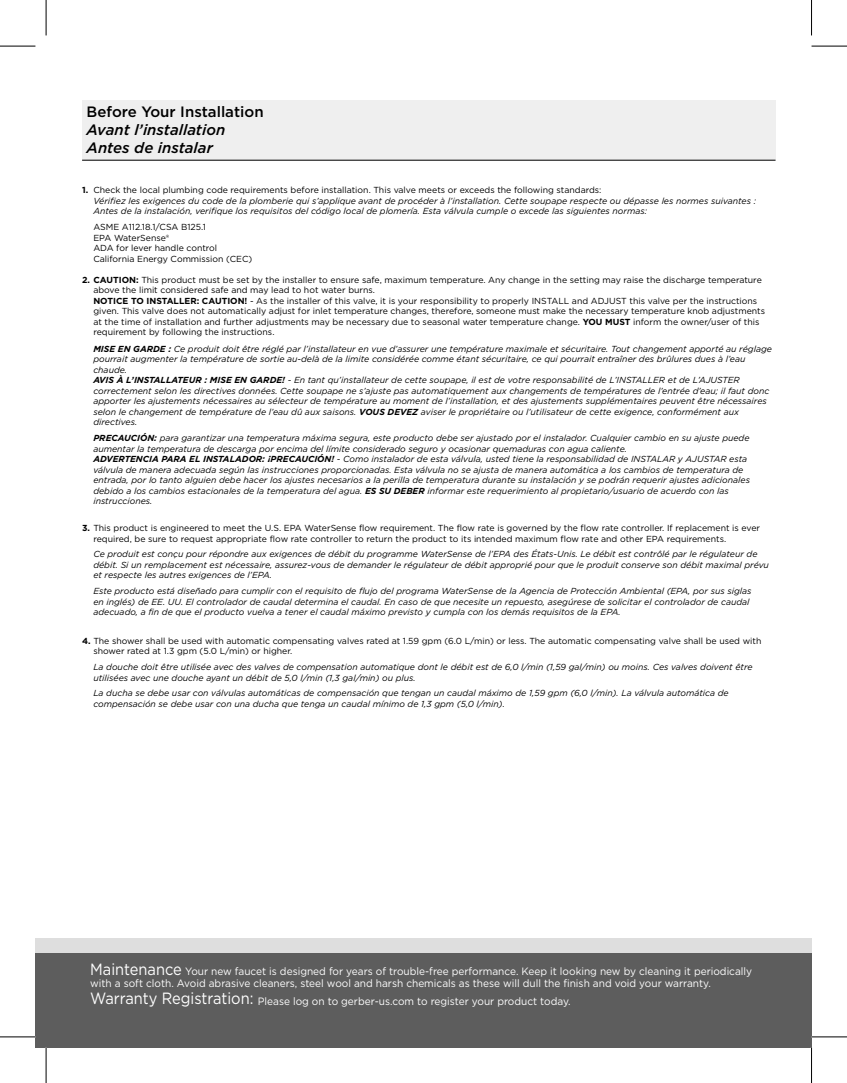
<style>
.page{position:relative;width:847px;height:1083px;background:#fff}
.page>*{position:absolute;margin:0;border:0;box-sizing:border-box;transform-origin:0 0}
.t1{font:italic 500 15px "Gotham";color:#000}
.t2{font:500 15px "Gotham";color:#000}
.t3{font:10.62px/12.2px "Gotham";color:#fff;scale:.95 1}
.封面_safety_tip{font:italic 8.75px/10.5px "Gotham";color:#000}
.封面_safety_tip-2{font:8.75px/10.5px "Gotham";color:#000}
.s1{font-weight:700}
.s2{font-size:16.25px}
</style>
<div class="page">
<div style="left:35px;top:937px;width:776px;height:110px;background:#dedede"></div>
<div style="left:35px;top:952px;width:776px;height:95px;background:#5d5d5d"></div>
<div style="left:82px;top:100px;width:693px;height:60px;background:#efefef"></div>
<hr style="left:82px;top:160px;width:693px;height:1px;background:#000">
<hr style="left:0;top:46px;width:35px;height:1px;background:#000">
<hr style="left:811px;top:46px;width:35px;height:1px;background:#000">
<hr style="left:0;top:1036px;width:35px;height:1px;background:#000">
<hr style="left:811px;top:1036px;width:35px;height:1px;background:#000">
<hr style="left:46px;top:0;width:1px;height:35px;background:#000">
<hr style="left:46px;top:1047px;width:1px;height:35px;background:#000">
<hr style="left:811px;top:0;width:1px;height:35px;background:#000">
<hr style="left:811px;top:1047px;width:1px;height:35px;background:#000">
<p class="t2" style="left:87px;top:102px;width:178px">Before Your Installation</p>
<p class="t1" style="left:87px;top:120px;width:140px">Avant l’installation</p>
<p class="t1" style="left:87px;top:138px;width:128px">Antes de instalar</p>
<p class="封面_safety_tip-2" style="left:82px;top:185px;width:521px"><span class="s1">1.</span> Check the local plumbing code requirements before installation. This valve meets or exceeds the following standards:</p>
<p class="封面_safety_tip" style="left:93px;top:195px;width:664px">Vérifiez les exigences du code de la plomberie qui s’applique avant de procéder à l’installation. Cette soupape respecte ou dépasse les normes suivantes :</p>
<p class="封面_safety_tip" style="left:93px;top:206px;width:555px">Antes de la instalación, verifique los requisitos del código local de plomería. Esta válvula cumple o excede las siguientes normas:</p>
<p class="封面_safety_tip-2" style="left:93px;top:222px;width:114px">ASME A112.18.1/CSA B125.1</p>
<p class="封面_safety_tip-2" style="left:93px;top:232px;width:78px">EPA WaterSense®</p>
<p class="封面_safety_tip-2" style="left:93px;top:243px;width:125px">ADA for lever handle control</p>
<p class="封面_safety_tip-2" style="left:93px;top:253px;width:160px">California Energy Commission (CEC)</p>
<p class="封面_safety_tip-2" style="left:93px;top:274px;width:670px;text-indent:-11px"><span class="s1">2. CAUTION:</span> This product must be set by the installer to ensure safe, maximum temperature. Any change in the setting may raise the discharge temperature above the limit considered safe and may lead to hot water burns.</p>
<p class="封面_safety_tip-2" style="left:93px;top:295px;width:673px"><span class="s1">NOTICE TO INSTALLER: CAUTION!</span> - As the installer of this valve, it is your responsibility to properly INSTALL and ADJUST this valve per the instructions given. This valve does not automatically adjust for inlet temperature changes, therefore, someone must make the necessary temperature knob adjustments at the time of installation and further adjustments may be necessary due to seasonal water temperature change. <span class="s1">YOU MUST</span> inform the owner/user of this requirement by following the instructions.</p>
<p class="封面_safety_tip" style="left:93px;top:343px;width:680px"><span class="s1">MISE EN GARDE :</span> Ce produit doit être réglé par l’installateur en vue d’assurer une température maximale et sécuritaire. Tout changement apporté au réglage pourrait augmenter la température de sortie au-delà de la limite considérée comme étant sécuritaire, ce qui pourrait entraîner des brûlures dues à l’eau chaude.<br><span class="s1">AVIS À L’INSTALLATEUR : MISE EN GARDE!</span> - En tant qu’installateur de cette soupape, il est de votre responsabilité de L’INSTALLER et de L’AJUSTER correctement selon les directives données. Cette soupape ne s’ajuste pas automatiquement aux changements de températures de l’entrée d’eau; il faut donc apporter les ajustements nécessaires au sélecteur de température au moment de l’installation, et des ajustements supplémentaires peuvent être nécessaires selon le changement de température de l’eau dû aux saisons. <span class="s1">VOUS DEVEZ</span> aviser le propriétaire ou l’utilisateur de cette exigence, conformément aux directives.</p>
<p class="封面_safety_tip" style="left:93px;top:432px;width:658px"><span class="s1">PRECAUCIÓN:</span> para garantizar una temperatura máxima segura, este producto debe ser ajustado por el instalador. Cualquier cambio en su ajuste puede aumentar la temperatura de descarga por encima del límite considerado seguro y ocasionar quemaduras con agua caliente.<br><span class="s1">ADVERTENCIA PARA EL INSTALADOR: ¡PRECAUCIÓN!</span> - Como instalador de esta válvula, usted tiene la responsabilidad de INSTALAR y AJUSTAR esta válvula de manera adecuada según las instrucciones proporcionadas. Esta válvula no se ajusta de manera automática a los cambios de temperatura de entrada, por lo tanto alguien debe hacer los ajustes necesarios a la perilla de temperatura durante su instalación y se podrán requerir ajustes adicionales debido a los cambios estacionales de la temperatura del agua. <span class="s1">ES SU DEBER</span> informar este requerimiento al propietario/usuario de acuerdo con las instrucciones.</p>
<p class="封面_safety_tip-2" style="left:93px;top:522px;width:668px;text-indent:-11px"><span class="s1">3.</span> This product is engineered to meet the U.S. EPA WaterSense flow requirement. The flow rate is governed by the flow rate controller. If replacement is ever required, be sure to request appropriate flow rate controller to return the product to its intended maximum flow rate and other EPA requirements.</p>
<p class="封面_safety_tip" style="left:93px;top:548px;width:677px">Ce produit est conçu pour répondre aux exigences de débit du programme WaterSense de l’EPA des États-Unis. Le débit est contrôlé par le régulateur de débit. Si un remplacement est nécessaire, assurez-vous de demander le régulateur de débit approprié pour que le produit conserve son débit maximal prévu et respecte les autres exigences de l’EPA.</p>
<p class="封面_safety_tip" style="left:93px;top:585px;width:659px">Este producto está diseñado para cumplir con el requisito de flujo del programa WaterSense de la Agencia de Protección Ambiental (EPA, por sus siglas en inglés) de EE. UU. El controlador de caudal determina el caudal. En caso de que necesite un repuesto, asegúrese de solicitar el controlador de caudal adecuado, a fin de que el producto vuelva a tener el caudal máximo previsto y cumpla con los demás requisitos de la EPA.</p>
<p class="封面_safety_tip-2" style="left:93px;top:635px;width:669px;text-indent:-11px"><span class="s1">4.</span> The shower shall be used with automatic compensating valves rated at 1.59 gpm (6.0 L/min) or less. The automatic compensating valve shall be used with shower rated at 1.3 gpm (5.0 L/min) or higher.</p>
<p class="封面_safety_tip" style="left:93px;top:661px;width:660px">La douche doit être utilisée avec des valves de compensation automatique dont le débit est de 6,0 l/min (1,59 gal/min) ou moins. Ces valves doivent être utilisées avec une douche ayant un débit de 5,0 l/min (1,3 gal/min) ou plus.</p>
<p class="封面_safety_tip" style="left:93px;top:687px;width:637px">La ducha se debe usar con válvulas automáticas de compensación que tengan un caudal máximo de 1,59 gpm (6,0 l/min). La válvula automática de compensación se debe usar con una ducha que tenga un caudal mínimo de 1,3 gpm (5,0 l/min).</p>
<p class="t3" style="left:90px;top:964px;width:698px"><span class="s2">Maintenance</span> Your new faucet is designed for years of trouble-free performance. Keep it looking new by cleaning it periodically with a soft cloth. Avoid abrasive cleaners, steel wool and harsh chemicals as these will dull the finish and void your warranty.</p>
<p class="t3" style="left:90px;top:994px;width:507px"><span class="s2">Warranty Registration:</span> Please log on to gerber-us.com to register your product today.</p>
</div>
